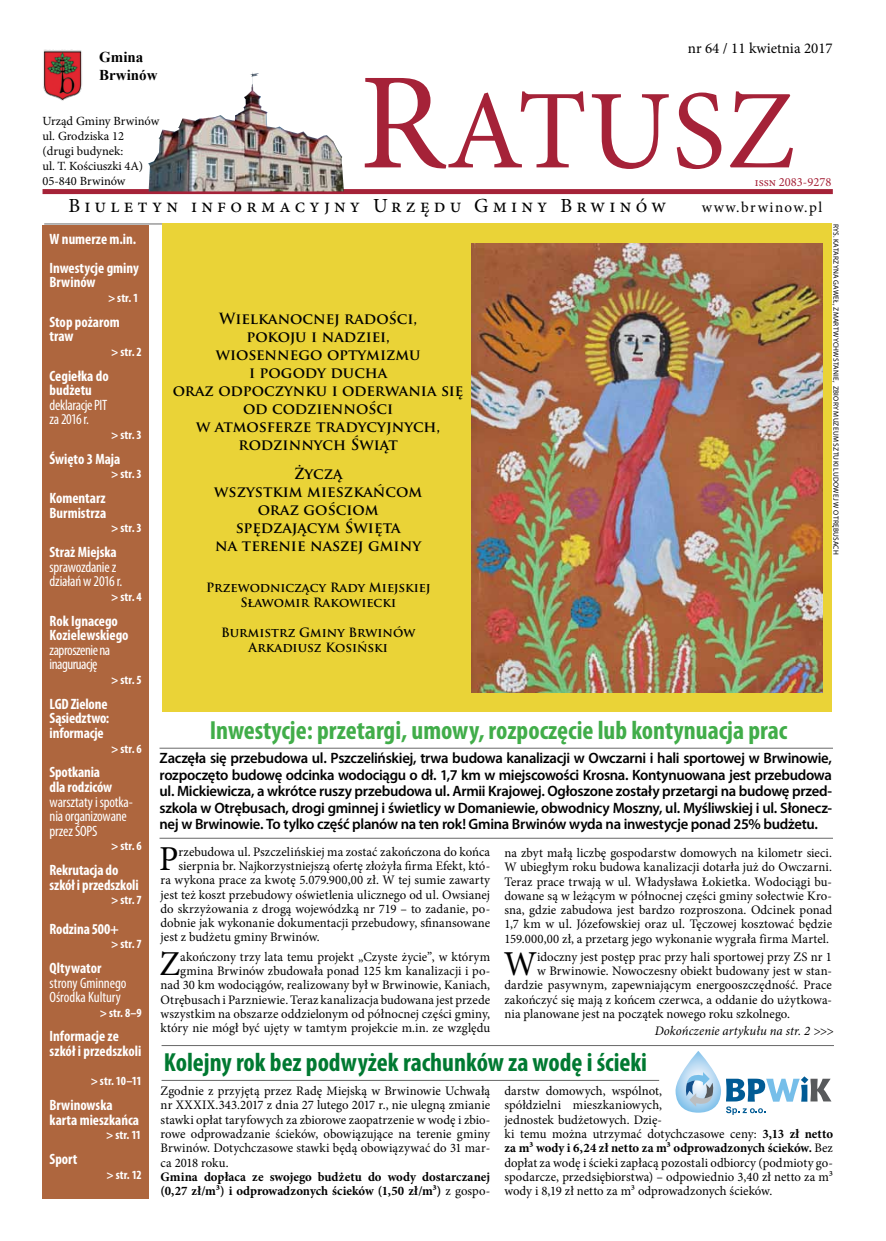
<style>
.page{position:relative;width:886px;height:1241px;background:#fff}
.page>*{position:absolute;margin:0;border:0;box-sizing:border-box;transform-origin:0 0}
.t1{font:112.5px "Minion Pro";color:#a52238}
.t2{font:35px "Minion Pro";color:#000}
.t3{font:700 condensed 26.25px "Myriad Pro";color:#41ad49}
.t4{font:700 condensed 26.25px "Myriad Pro";color:#007931}
.t5{font:20px "Minion Pro";letter-spacing:.21em;color:#000}
.t6{font:600 15px/16.5px "Myriad Pro";letter-spacing:-.02em;color:#000;text-align:justify}
.t7{font:700 condensed 15px/14.6px "Myriad Pro";color:#fff}
.t8{font:700 15px/18px "Trajan Pro";color:#000;text-align:center}
.t9{font:condensed 15px/14.6px "Myriad Pro";letter-spacing:-.015em;color:#fff}
.t10{font:15px "Minion Pro";color:#000}
.t11{font:condensed 15px/14.6px "Myriad Pro";letter-spacing:-.035em;color:#fff}
.t12{font:700 15px/18px "Times New Roman";color:#000}
.t13{font:13px/14.2px "Minion Pro";letter-spacing:.005em;color:#000;text-align:justify}
.t14{font:700 13px/14.2px "Minion Pro";color:#000}
.t15{font:italic 13px "Minion Pro";letter-spacing:.005em;color:#000}
.t16{font:700 condensed 12.5px "Myriad Pro";letter-spacing:.005em;color:#fff}
.t17{font:700 12.5px/15px "Trajan Pro";color:#000;text-align:center}
.t18{font:12.5px/15px "Minion Pro";letter-spacing:-.005em;color:#000}
.t19{font:12.5px "Minion Pro";color:#a52238}
.t20{font:7.5px "Myriad Pro";letter-spacing:.035em;color:#000}
.s1{font-size:137.5px}
.s2{font-weight:400}
.s3{font-weight:700}
</style>
<div class="page">
<div style="left:43px;top:189px;width:790px;height:5px;background:#a52238"></div>
<img style="left:148px;top:72px;width:196px;height:119px">
<img style="left:43px;top:50px;width:39px;height:51px">
<div style="left:43px;top:225px;width:106px;height:973px;background:#ae663e"></div>
<hr style="left:162px;top:1079px;width:497px;height:1px;background:#000">
<hr style="left:159px;top:747px;width:674px;height:1px;background:#000">
<hr style="left:44px;top:223px;width:787px;height:1px;background:#000">
<hr style="left:159px;top:837px;width:674px;height:1px;background:#000">
<hr style="left:162px;top:1044px;width:672px;height:1px;background:#000">
<div style="left:162px;top:223px;width:669px;height:488px;background:#ead337"></div>
<img style="left:471px;top:243px;width:351px;height:449px">
<svg style="left:675px;top:1050px;width:46px;height:62px"></svg>
<svg style="left:686px;top:1071px;width:28px;height:35px"></svg>
<svg style="left:726px;top:1076px;width:105px;height:38px"></svg>
<p class="t10" style="left:688px;top:39px;width:146px">nr 64 / 11 kwietnia 2017</p>
<h1 class="t1" style="left:359px;top:56px;width:436px"><span class="s1">R</span>Atusz</h1>
<p class="t19" style="left:755px;top:174px;width:78px">issn 2083-9278</p>
<p class="t12" style="left:99px;top:47px;width:60px">Gmina<br>Brwinów</p>
<p class="t18" style="left:43px;top:113px;width:118px">Urząd Gminy Brwinów ul. Grodziska 12<br>(drugi budynek:<br>ul. T. Kościuszki 4A)<br>05-840 Brwinów</p>
<h3 class="t5" style="left:68px;top:192px;width:599px">Biuletyn informacyjny Urzędu Gminy Brwinów</h3>
<p class="t10" style="left:702px;top:197px;width:122px">www.brwinow.pl</p>
<p class="t7" style="left:50px;top:223px;width:91px;line-height:29.2px">W numerze m.in.<br>Inwestycje gminy</p>
<p class="t7" style="left:50px;top:275px;width:48px">Brwinów</p>
<p class="t16" style="left:108px;top:290px;width:32px">&gt; str. 1</p>
<p class="t7" style="left:50px;top:314px;width:72px">Stop pożarom traw</p>
<p class="t16" style="left:111px;top:344px;width:32px">&gt; str. 2</p>
<p class="t7" style="left:50px;top:368px;width:61px">Cegiełka do budżetu</p>
<p class="t9" style="left:50px;top:397px;width:59px">deklaracje PIT za 2016 r.</p>
<p class="t16" style="left:111px;top:427px;width:32px">&gt; str. 3</p>
<p class="t7" style="left:50px;top:451px;width:72px">Święto 3 Maja</p>
<p class="t16" style="left:111px;top:466px;width:32px">&gt; str. 3</p>
<p class="t7" style="left:50px;top:490px;width:58px">Komentarz<br>Burmistrza</p>
<p class="t16" style="left:111px;top:520px;width:32px">&gt; str. 3</p>
<p class="t7" style="left:50px;top:544px;width:69px">Straż Miejska</p>
<p class="t9" style="left:50px;top:559px;width:74px">sprawozdanie z działań w 2016 r.</p>
<p class="t16" style="left:111px;top:588px;width:32px">&gt; str. 4</p>
<p class="t7" style="left:50px;top:612px;width:80px">Rok Ignacego<br>Kozielewskiego</p>
<p class="t11" style="left:50px;top:642px;width:62px">zaproszenie na inaguruację</p>
<p class="t16" style="left:111px;top:672px;width:32px">&gt; str. 5</p>
<p class="t7" style="left:50px;top:696px;width:61px">LGD Zielone<br>Sąsiedztwo: informacje</p>
<p class="t16" style="left:111px;top:740px;width:32px">&gt; str. 6</p>
<p class="t7" style="left:50px;top:764px;width:64px">Spotkania dla rodziców</p>
<p class="t9" style="left:50px;top:794px;width:85px">warsztaty i spotka&shy;nia organizowane przez ŚOPS</p>
<p class="t16" style="left:111px;top:838px;width:32px">&gt; str. 6</p>
<p class="t7" style="left:50px;top:862px;width:91px">Rekrutacja do szkół i przedszkoli</p>
<p class="t16" style="left:111px;top:892px;width:32px">&gt; str. 7</p>
<p class="t7" style="left:50px;top:920px;width:71px">Rodzina 500+</p>
<p class="t16" style="left:111px;top:936px;width:32px">&gt; str. 7</p>
<p class="t7" style="left:50px;top:960px;width:53px">Qltywator</p>
<p class="t9" style="left:50px;top:974px;width:78px">strony Gminnego<br>Ośrodka Kultury</p>
<p class="t16" style="left:100px;top:1004px;width:43px">&gt; str. 8–9</p>
<p class="t7" style="left:50px;top:1028px;width:93px">Informacje ze szkół i przedszkoli</p>
<p class="t16" style="left:91px;top:1073px;width:53px">&gt; str. 10–11</p>
<p class="t7" style="left:50px;top:1097px;width:91px">Brwinowska karta mieszkańca</p>
<p class="t16" style="left:106px;top:1126px;width:37px">&gt; str. 11</p>
<p class="t7" style="left:50px;top:1150px;width:29px">Sport</p>
<p class="t16" style="left:107px;top:1166px;width:37px">&gt; str. 12</p>
<p class="t8" style="left:173px;top:309px;width:292px">Wielkanocnej radości,<br>pokoju i nadziei,<br>wiosennego optymizmu<br>i pogody ducha<br>oraz odpoczynku i oderwania się od codzienności<br>w atmosferze tradycyjnych, rodzinnych Świąt</p>
<p class="t8" style="left:214px;top:464px;width:209px">Życzą<br>wszystkim mieszkańcom oraz gościom spędzającym Święta<br>na terenie naszej gminy</p>
<p class="t17" style="left:206px;top:580px;width:226px">Przewodniczący Rady Miejskiej<br>Sławomir Rakowiecki</p>
<p class="t17" style="left:221px;top:625px;width:196px">Burmistrz Gminy Brwinów<br>Arkadiusz Kosiński</p>
<h3 class="t3" style="left:210px;top:714px;width:579px">Inwestycje: przetargi, umowy, rozpoczęcie lub kontynuacja prac</h3>
<p class="t20" style="left:840px;top:223px;width:332px;rotate:90deg">Rys. Katarzyna Gaweł, zmartwychwstanie, Zbiory Muzeum Sztuki ludowej w Otrębusach</p>
<p class="t6" style="left:159px;top:749px;width:674px">Zaczęła się przebudowa ul. Pszczelińskiej, trwa budowa kanalizacji w Owczarni i hali sportowej w Brwinowie, rozpoczęto budowę odcinka wodociągu o dł. 1,7 km w miejscowości Krosna. Kontynuowana jest przebudowa ul. Mickiewicza, a wkrótce ruszy przebudowa ul. Armii Krajowej. Ogłoszone zostały przetargi na budowę przed&shy;szkola w Otrębusach, drogi gminnej i świetlicy w Domaniewie, obwodnicy Moszny, ul. Myśliwskiej i ul. Słonecz&shy;nej w Brwinowie. To tylko część planów na ten rok! Gmina Brwinów wyda na inwestycje ponad 25% budżetu.</p>
<h2 class="t2" style="left:159px;top:835px;width:21px">P</h2>
<p class="t13" style="left:179px;top:844px;width:313px">rzebudowa ul. Pszczelińskiej ma zostać zakończona do końca</p>
<p class="t13" style="left:179px;top:858px;width:313px">sierpnia br. Najkorzystniejszą ofertę złożyła firma Efekt, któ-</p>
<p class="t13" style="left:161px;top:872px;width:331px">ra wykona prace za kwotę 5.079.900,00 zł. W tej sumie zawarty</p>
<p class="t13" style="left:161px;top:887px;width:331px">jest też koszt przebudowy oświetlenia ulicznego od ul. Owsianej</p>
<p class="t13" style="left:161px;top:901px;width:331px">do skrzyżowania z drogą wojewódzką nr 719 – to zadanie, po-</p>
<p class="t13" style="left:161px;top:915px;width:331px">dobnie jak wykonanie dokumentacji przebudowy, sfinansowane</p>
<p class="t13" style="left:161px;top:930px;width:161px">jest z budżetu gminy Brwinów.</p>
<h2 class="t2" style="left:160px;top:940px;width:21px">Z</h2>
<p class="t13" style="left:161px;top:949px;width:331px;text-align:right">akończony trzy lata temu projekt „Czyste życie”, w którym gmina Brwinów zbudowała ponad 125 km kanalizacji i po&shy;nad 30 km wodociągów, realizowany był w Brwinowie, Kaniach, Otrębusach i Parzniewie. Teraz kanalizacja budowana jest przede wszystkim na obszarze oddzielonym od północnej części gminy, który nie mógł być ujęty w tamtym projekcie m.in. ze względu</p>
<p class="t13" style="left:504px;top:845px;width:329px">na zbyt małą liczbę gospodarstw domowych na kilometr sieci.<br>W ubiegłym roku budowa kanalizacji dotarła już do Owczarni.<br>Teraz prace trwają w ul. Władysława Łokietka. Wodociągi bu&shy;dowane są w leżącym w północnej części gminy sołectwie Kro&shy;sna, gdzie zabudowa jest bardzo rozproszona. Odcinek ponad 1,7 km w ul. Józefowskiej oraz ul. Tęczowej kosztować będzie 159.000,00 zł, a przetarg jego wykonanie wygrała firma Martel.</p>
<h2 class="t2" style="left:504px;top:940px;width:35px">W</h2>
<p class="t13" style="left:537px;top:949px;width:296px">idoczny jest postęp prac przy hali sportowej przy ZS nr 1</p>
<p class="t13" style="left:537px;top:963px;width:296px">w Brwinowie. Nowoczesny obiekt budowany jest w stan-</p>
<p class="t13" style="left:504px;top:977px;width:329px">dardzie pasywnym, zapewniającym energooszczędność. Prace</p>
<p class="t13" style="left:504px;top:992px;width:329px">zakończyć się mają z końcem czerwca, a oddanie do użytkowa-</p>
<p class="t13" style="left:504px;top:1006px;width:287px">nia planowane jest na początek nowego roku szkolnego.</p>
<p class="t15" style="left:655px;top:1021px;width:181px">Dokończenie artykułu na str. 2 &gt;&gt;&gt;</p>
<h3 class="t4" style="left:164px;top:1045px;width:485px">Kolejny rok bez podwyżek rachunków za wodę i ścieki</h3>
<p class="t13" style="left:161px;top:1083px;width:331px">Zgodnie z przyjętą przez Radę Miejską w Brwinowie Uchwałą nr XXXIX.343.2017 z dnia 27 lutego 2017 r., nie ulegną zmianie stawki opłat taryfowych za zbiorowe zaopatrzenie w wodę i zbio&shy;rowe odprowadzanie ścieków, obowiązujące na terenie gminy Brwinów. Dotychczasowe stawki będą obowiązywać do 31 mar&shy;ca 2018 roku.</p>
<p class="t14" style="left:161px;top:1169px;width:331px">Gmina dopłaca ze swojego budżetu do wody dostarczanej (0,27 zł/m³) i odprowadzonych ścieków (1,50 zł/m³) <span class="s2">z gospo-</span></p>
<p class="t13" style="left:504px;top:1083px;width:330px;text-align:left">darstw domowych, wspólnot,<br>spółdzielni mieszkaniowych,<br>jednostek budżetowych. Dzię-<br>ki temu można utrzymać dotychczasowe ceny: <span class="s3">3,13 zł netto za m³ wody i 6,24 zł netto za m³ odprowadzonych ścieków.</span> Bez dopłat za wodę i ścieki zapłacą pozostali odbiorcy (podmioty go&shy;spodarcze, przedsiębiorstwa) – odpowiednio 3,40 zł netto za m³ wody i 8,19 zł netto za m³ odprowadzonych ścieków.</p>
</div>
